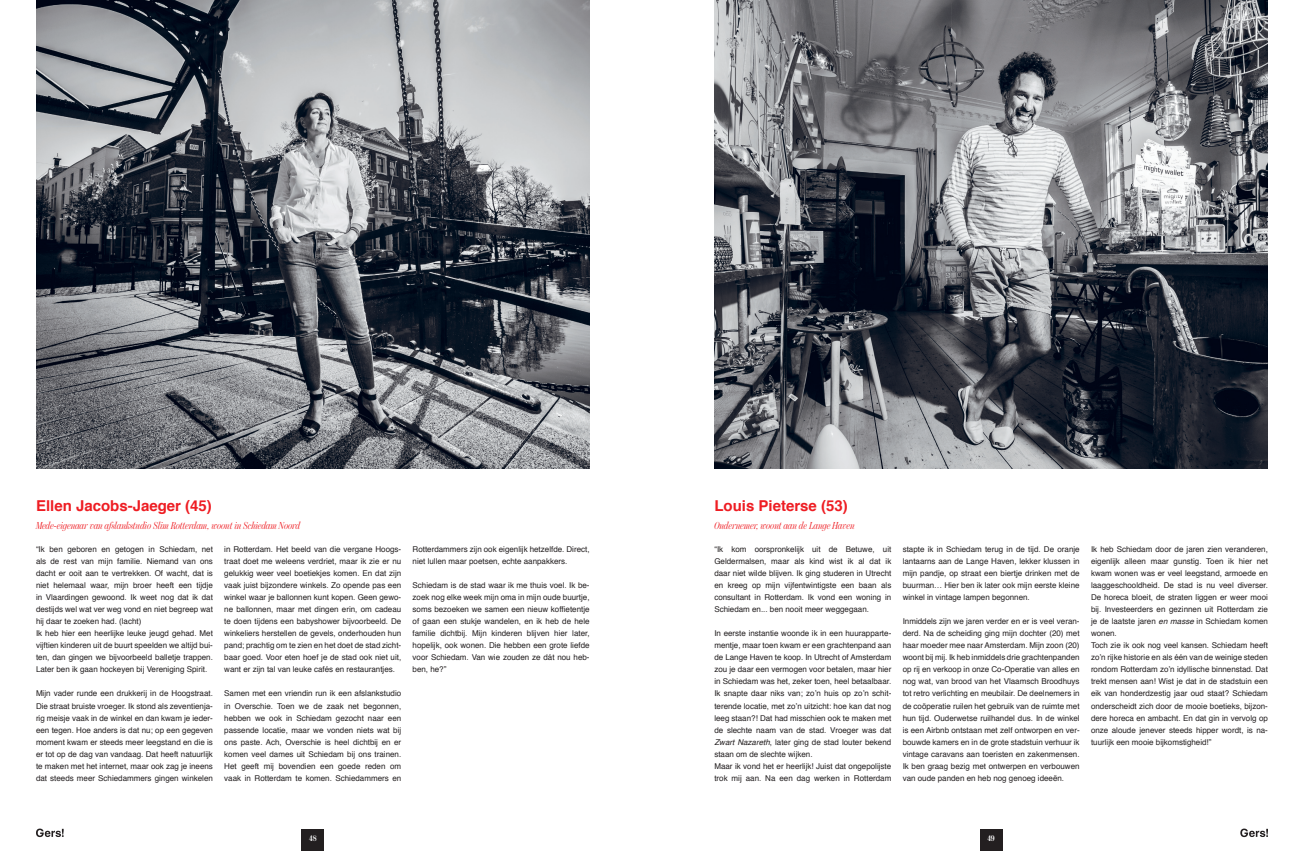
<style>
.page{position:relative;width:1304px;height:851px;background:#fff}
.page>*{position:absolute;margin:0;border:0;box-sizing:border-box;transform-origin:0 0}
.t1{font:700 15px "Helvetica";color:#ee1d23}
.t2{font:italic 300 10px "Moderno FB Cond";color:#ee1d23}
.t3{font:8px/12px "Helvetica";color:#231f20;text-align:justify}
.t4{font:700 8px "Moderno FB Cond";color:#fff}
.s1{font-style:italic}
</style>
<div class="page">
<svg style="left:36px;top:828px;width:28px;height:9px"></svg>
<svg style="left:1240px;top:828px;width:28px;height:9px"></svg>
<div style="left:301px;top:828px;width:23px;height:22px;background:#231f20"></div>
<div style="left:980px;top:828px;width:22px;height:22px;background:#231f20"></div>
<img style="left:36px;top:0;width:554px;height:468px">
<img style="left:714px;top:0;width:554px;height:468px">
<h1 class="t1" style="left:36px;top:493px;width:177px">Ellen Jacobs-Jaeger (45)</h1>
<p class="t2" style="left:36px;top:520px;width:266px">Mede-eigenaar van afslankstudio Slim Rotterdam, woont in Schiedam Noord</p>
<p class="t3" style="left:36px;top:543px;width:178px;text-align:left">“Ik ben geboren en getogen in Schiedam, net als de rest van mijn familie. Niemand van ons dacht er ooit aan te vertrekken. Of wacht, dat is niet helemaal waar, mijn broer heeft een tijdje in Vlaardingen gewoond. Ik weet nog dat ik dat destijds wel wat ver weg vond en niet begreep wat hij daar te zoeken had. (lacht)<br>Ik heb hier een heerlijke leuke jeugd gehad. Met vijftien kinderen uit de buurt speelden we altijd bui&shy;ten, dan gingen we bijvoorbeeld balletje trappen.<br>Later ben ik gaan hockeyen bij Vereniging Spirit.</p>
<p class="t3" style="left:36px;top:687px;width:178px">Mijn vader runde een drukkerij in de Hoogstraat.<br>Die straat bruiste vroeger. Ik stond als zeventienja&shy;rig meisje vaak in de winkel en dan kwam je ieder&shy;een tegen. Hoe anders is dat nu; op een gegeven moment kwam er steeds meer leegstand en die is er tot op de dag van vandaag. Dat heeft natuurlijk te maken met het internet, maar ook zag je ineens dat steeds meer Schiedammers gingen winkelen</p>
<p class="t3" style="left:224px;top:543px;width:178px">in Rotterdam. Het beeld van die vergane Hoogs&shy;traat doet me weleens verdriet, maar ik zie er nu gelukkig weer veel boetiekjes komen. En dat zijn vaak juist bijzondere winkels. Zo opende pas een winkel waar je ballonnen kunt kopen. Geen gewo&shy;ne ballonnen, maar met dingen erin, om cadeau te doen tijdens een babyshower bijvoorbeeld. De winkeliers herstellen de gevels, onderhouden hun pand; prachtig om te zien en het doet de stad zicht&shy;baar goed. Voor eten hoef je de stad ook niet uit, want er zijn tal van leuke cafés en restaurantjes.</p>
<p class="t3" style="left:224px;top:687px;width:178px">Samen met een vriendin run ik een afslankstudio in Overschie. Toen we de zaak net begonnen, hebben we ook in Schiedam gezocht naar een passende locatie, maar we vonden niets wat bij ons paste. Ach, Overschie is heel dichtbij en er komen veel dames uit Schiedam bij ons trainen.<br>Het geeft mij bovendien een goede reden om vaak in Rotterdam te komen. Schiedammers en</p>
<p class="t3" style="left:413px;top:543px;width:178px">Rotterdammers zijn ook eigenlijk hetzelfde. Direct, niet lullen maar poetsen, echte aanpakkers.</p>
<p class="t3" style="left:413px;top:579px;width:178px">Schiedam is de stad waar ik me thuis voel. Ik be&shy;zoek nog elke week mijn oma in mijn oude buurtje, soms bezoeken we samen een nieuw koffietentje of gaan een stukje wandelen, en ik heb de hele familie dichtbij. Mijn kinderen blijven hier later, hopelijk, ook wonen. Die hebben een grote liefde voor Schiedam. Van wie zouden ze dát nou heb&shy;ben, he?”</p>
<h1 class="t1" style="left:714px;top:493px;width:135px">Louis Pieterse (53)</h1>
<p class="t2" style="left:714px;top:519px;width:142px">Ondernemer, woont aan de Lange Haven</p>
<p class="t3" style="left:714px;top:543px;width:178px">“Ik kom oorspronkelijk uit de Betuwe, uit Geldermalsen, maar als kind wist ik al dat ik daar niet wilde blijven. Ik ging studeren in Utrecht en kreeg op mijn vijfentwintigste een baan als consultant in Rotterdam. Ik vond een woning in Schiedam en... ben nooit meer weggegaan.</p>
<p class="t3" style="left:714px;top:627px;width:178px;text-align:left">In eerste instantie woonde ik in een huurapparte&shy;mentje, maar toen kwam er een grachtenpand aan de Lange Haven te koop. In Utrecht of Amsterdam zou je daar een vermogen voor betalen, maar hier in Schiedam was het, zeker toen, heel betaalbaar.<br>Ik snapte daar niks van; zo’n huis op zo’n schit&shy;terende locatie, met zo’n uitzicht: hoe kan dat nog leeg staan?! Dat had misschien ook te maken met de slechte naam van de stad. Vroeger was dat <span class="s1">Zwart Nazareth</span>, later ging de stad louter bekend staan om de slechte wijken.<br>Maar ik vond het er heerlijk! Juist dat ongepolijste trok mij aan. Na een dag werken in Rotterdam</p>
<p class="t3" style="left:903px;top:543px;width:178px">stapte ik in Schiedam terug in de tijd. De oranje lantaarns aan de Lange Haven, lekker klussen in mijn pandje, op straat een biertje drinken met de buurman… Hier ben ik later ook mijn eerste kleine winkel in vintage lampen begonnen.</p>
<p class="t3" style="left:903px;top:615px;width:178px">Inmiddels zijn we jaren verder en er is veel veran&shy;derd. Na de scheiding ging mijn dochter (20) met haar moeder mee naar Amsterdam. Mijn zoon (20) woont bij mij. Ik heb inmiddels drie grachtenpanden op rij en verkoop in onze Co-Operatie van alles en nog wat, van brood van het Vlaamsch Broodhuys tot retro verlichting en meubilair. De deelnemers in de coöperatie ruilen het gebruik van de ruimte met hun tijd. Ouderwetse ruilhandel dus. In de winkel is een Airbnb ontstaan met zelf ontworpen en ver&shy;bouwde kamers en in de grote stadstuin verhuur ik vintage caravans aan toeristen en zakenmensen.<br>Ik ben graag bezig met ontwerpen en verbouwen van oude panden en heb nog genoeg ideeën.</p>
<p class="t3" style="left:1091px;top:543px;width:178px;text-align:left">Ik heb Schiedam door de jaren zien veranderen, eigenlijk alleen maar gunstig. Toen ik hier net kwam wonen was er veel leegstand, armoede en laaggeschooldheid. De stad is nu veel diverser.<br>De horeca bloeit, de straten liggen er weer mooi bij. Investeerders en gezinnen uit Rotterdam zie je de laatste jaren <span class="s1">en masse</span> in Schiedam komen wonen.<br>Toch zie ik ook nog veel kansen. Schiedam heeft zo’n rijke historie en als één van de weinige steden rondom Rotterdam zo’n idyllische binnenstad. Dat trekt mensen aan! Wist je dat in de stadstuin een eik van honderdzestig jaar oud staat? Schiedam onderscheidt zich door de mooie boetieks, bijzon&shy;dere horeca en ambacht. En dat gin in vervolg op onze aloude jenever steeds hipper wordt, is na&shy;tuurlijk een mooie bijkomstigheid!”</p>
<p class="t4" style="left:309px;top:833px;width:9px">48</p>
<p class="t4" style="left:987px;top:833px;width:9px">49</p>
</div>
